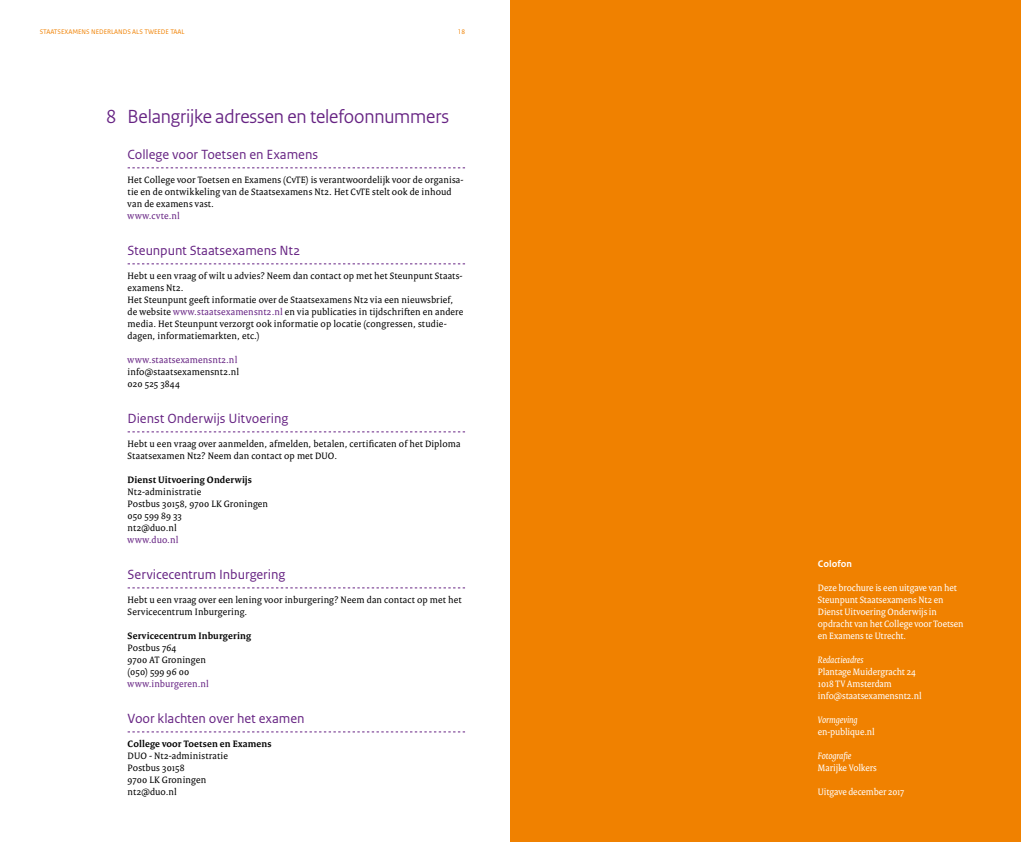
<style>
.page{position:relative;width:1021px;height:842px;background:#fff}
.page>*{position:absolute;margin:0;border:0;box-sizing:border-box;transform-origin:0 0}
.t1{font:20px "Rijksoverheid Sans Heading";letter-spacing:-.005em;color:#662383}
.t2{font:14px "Rijksoverheid Sans Text";letter-spacing:-.005em;color:#662383}
.t3{font:10px/12px "Rijksoverheid Serif";letter-spacing:.015em;color:#000}
.t4{font:10px/12px "Rijksoverheid Serif";letter-spacing:-.005em;color:#fff}
.t5{font:700 10px "Rijksoverheid Serif";letter-spacing:.015em;color:#000}
.t6{font:10px "Rijksoverheid Serif";letter-spacing:.02em;color:#662383}
.t7{font:italic 10px "Rijksoverheid Serif";color:#fff}
.t8{font:10px "Rijksoverheid Serif";letter-spacing:.05em;color:#662383}
.t9{font:700 10px "Rijksoverheid Sans Text";letter-spacing:.01em;color:#fff}
.t10{font:7px "Rijksoverheid Sans Text";color:#f08100}
.s1{color:#662383}
</style>
<div class="page">
<svg style="left:128px;top:168px;width:337px;height:1px"></svg>
<svg style="left:128px;top:264px;width:337px;height:1px"></svg>
<svg style="left:128px;top:432px;width:337px;height:1px"></svg>
<svg style="left:128px;top:588px;width:337px;height:1px"></svg>
<svg style="left:128px;top:732px;width:337px;height:1px"></svg>
<div style="left:510px;top:0;width:510px;height:842px;background:#f08100"></div>
<p class="t10" style="left:40px;top:28px;width:146px">STAATSEXAMENS NEDERLANDS ALS TWEEDE TAAL</p>
<p class="t10" style="left:457px;top:28px;width:9px">18</p>
<h1 class="t1" style="left:106px;top:105px;width:345px">8 Belangrijke adressen en telefoonnummers</h1>
<h2 class="t2" style="left:128px;top:146px;width:192px">College voor Toetsen en Examens</h2>
<p class="t3" style="left:128px;top:174px;width:337px">Het College voor Toetsen en Examens (CvTE) is verantwoordelijk voor de organisa&shy;tie en de ontwikkeling van de Staatsexamens Nt2. Het CvTE stelt ook de inhoud van de examens vast.</p>
<p class="t8" style="left:128px;top:210px;width:54px">www.cvte.nl</p>
<h2 class="t2" style="left:128px;top:242px;width:174px">Steunpunt Staatsexamens Nt2</h2>
<p class="t3" style="left:128px;top:270px;width:337px">Hebt u een vraag of wilt u advies? Neem dan contact op met het Steunpunt Staats&shy;examens Nt2.<br>Het Steunpunt geeft informatie over de Staatsexamens Nt2 via een nieuwsbrief, de website <span class="s1">www.staatsexamensnt2.nl</span> en via publicaties in tijdschriften en andere media. Het Steunpunt verzorgt ook informatie op locatie (congressen, studie&shy;dagen, informatiemarkten, etc.)</p>
<p class="t6" style="left:128px;top:354px;width:111px">www.staatsexamensnt2.nl</p>
<p class="t3" style="left:128px;top:366px;width:113px">info@staatsexamensnt2.nl<br>020 525 3844</p>
<h2 class="t2" style="left:128px;top:410px;width:162px">Dienst Onderwijs Uitvoering</h2>
<p class="t3" style="left:128px;top:438px;width:334px">Hebt u een vraag over aanmelden, afmelden, betalen, certificaten of het Diploma<br>Staatsexamen Nt2? Neem dan contact op met DUO.</p>
<p class="t5" style="left:128px;top:474px;width:126px">Dienst Uitvoering Onderwijs</p>
<p class="t3" style="left:128px;top:486px;width:142px">Nt2-administratie<br>Postbus 30158, 9700 LK Groningen<br>050 599 89 33<br>nt2@duo.nl</p>
<p class="t6" style="left:128px;top:534px;width:52px">www.duo.nl</p>
<h2 class="t2" style="left:128px;top:566px;width:159px">Servicecentrum Inburgering</h2>
<p class="t3" style="left:128px;top:594px;width:335px">Hebt u een vraag over een lening voor inburgering? Neem dan contact op met het<br>Servicecentrum Inburgering.</p>
<p class="t5" style="left:128px;top:630px;width:125px">Servicecentrum Inburgering</p>
<p class="t3" style="left:128px;top:642px;width:80px">Postbus 764<br>9700 AT Groningen (050) 599 96 00</p>
<p class="t6" style="left:128px;top:678px;width:83px">www.inburgeren.nl</p>
<h2 class="t2" style="left:128px;top:710px;width:178px">Voor klachten over het examen</h2>
<p class="t5" style="left:128px;top:738px;width:145px">College voor Toetsen en Examens</p>
<p class="t3" style="left:128px;top:750px;width:102px">DUO - Nt2-administratie<br>Postbus 30158<br>9700 LK Groningen nt2@duo.nl</p>
<p class="t9" style="left:818px;top:558px;width:36px">Colofon</p>
<p class="t4" style="left:818px;top:582px;width:147px">Deze brochure is een uitgave van het<br>Steunpunt Staatsexamens Nt2 en<br>Dienst Uitvoering Onderwijs in opdracht van het College voor Toetsen en Examens te Utrecht.</p>
<p class="t7" style="left:818px;top:654px;width:47px">Redactieadres</p>
<p class="t4" style="left:818px;top:666px;width:105px">Plantage Muidergracht 24<br>1018 TV Amsterdam info@staatsexamensnt2.nl</p>
<p class="t7" style="left:818px;top:714px;width:41px">Vormgeving</p>
<p class="t4" style="left:818px;top:726px;width:58px">en-publique.nl</p>
<p class="t7" style="left:818px;top:750px;width:35px">Fotografie</p>
<p class="t4" style="left:818px;top:762px;width:60px">Marijke Volkers</p>
<p class="t4" style="left:818px;top:786px;width:88px">Uitgave december 2017</p>
</div>
